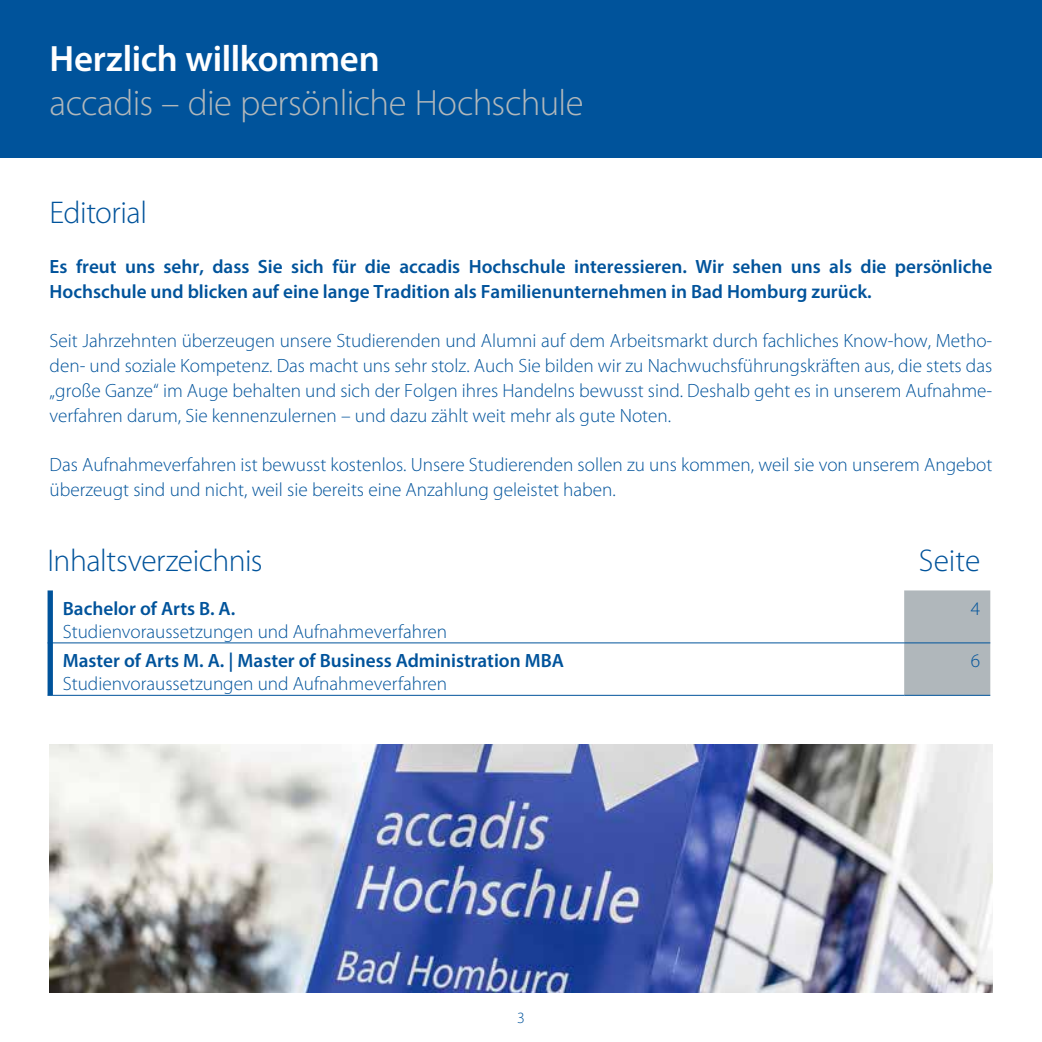
<style>
.page{position:relative;width:1042px;height:1042px;background:#fff}
.page>*{position:absolute;margin:0;border:0;box-sizing:border-box;transform-origin:0 0}
.t1{font:300 36.75px "Myriad Pro";letter-spacing:-.015em;color:#b0b7bb}
.t2{font:600 36.75px "Myriad Pro";letter-spacing:-.01em;color:#fff}
.t3{font:300 31.5px "Myriad Pro";letter-spacing:-.015em;color:#00539b}
.t4{font:300 19.25px/24.8px "Myriad Pro";color:#00539b;text-align:justify}
.t5{font:600 19.25px/24.8px "Myriad Pro";color:#00539b}
.t6{font:300 15.75px "Myriad Pro";color:#00539b}
</style>
<div class="page">
<div style="left:904px;top:590px;width:86px;height:105px;background:#b0b7bb"></div>
<hr style="left:53px;top:642px;width:851px;height:1px;background:#00539b">
<svg style="left:48px;top:590px;width:5px;height:106px"></svg>
<hr style="left:53px;top:695px;width:851px;height:1px;background:#00539b">
<hr style="left:904px;top:695px;width:86px;height:1px;background:#00539b">
<hr style="left:904px;top:642px;width:86px;height:1px;background:#00539b">
<div style="left:0;top:0;width:1042px;height:158px;background:#00539b"></div>
<img style="left:50px;top:744px;width:942px;height:248px">
<h1 class="t2" style="left:50px;top:35px;width:332px">Herzlich willkommen</h1>
<h1 class="t1" style="left:50px;top:80px;width:535px">accadis – die persönliche Hochschule</h1>
<h2 class="t3" style="left:50px;top:194px;width:99px">Editorial</h2>
<p class="t5" style="left:50px;top:253px;width:944px">Es freut uns sehr, dass Sie sich für die accadis Hochschule interessieren. Wir sehen uns als die persönliche<br>Hochschule und blicken auf eine lange Tradition als Familienunternehmen in Bad Homburg zurück.</p>
<p class="t4" style="left:50px;top:328px;width:944px">Seit Jahrzehnten überzeugen unsere Studierenden und Alumni auf dem Arbeitsmarkt durch fachliches Know-how, Metho&shy;den- und soziale Kompetenz. Das macht uns sehr stolz. Auch Sie bilden wir zu Nachwuchsführungskräften aus, die stets das „große Ganze“ im Auge behalten und sich der Folgen ihres Handelns bewusst sind. Deshalb geht es in unserem Aufnahme&shy;verfahren darum, Sie kennenzulernen – und dazu zählt weit mehr als gute Noten.</p>
<p class="t4" style="left:50px;top:452px;width:944px">Das Aufnahmeverfahren ist bewusst kostenlos. Unsere Studierenden sollen zu uns kommen, weil sie von unserem Angebot überzeugt sind und nicht, weil sie bereits eine Anzahlung geleistet haben.</p>
<h2 class="t3" style="left:48px;top:541px;width:216px">Inhaltsverzeichnis</h2>
<h2 class="t3" style="left:919px;top:541px;width:63px">Seite</h2>
<p class="t5" style="left:63px;top:595px;width:174px">Bachelor of Arts B. A.</p>
<p class="t4" style="left:63px;top:619px;width:386px">Studienvoraussetzungen und Aufnahmeverfahren</p>
<p class="t4" style="left:971px;top:596px;width:11px">4</p>
<p class="t5" style="left:63px;top:648px;width:503px">Master of Arts M. A. | Master of Business Administration MBA</p>
<p class="t4" style="left:63px;top:671px;width:386px">Studienvoraussetzungen und Aufnahmeverfahren</p>
<p class="t6" style="left:517px;top:1008px;width:9px">3</p>
<p class="t4" style="left:971px;top:648px;width:11px">6</p>
</div>
